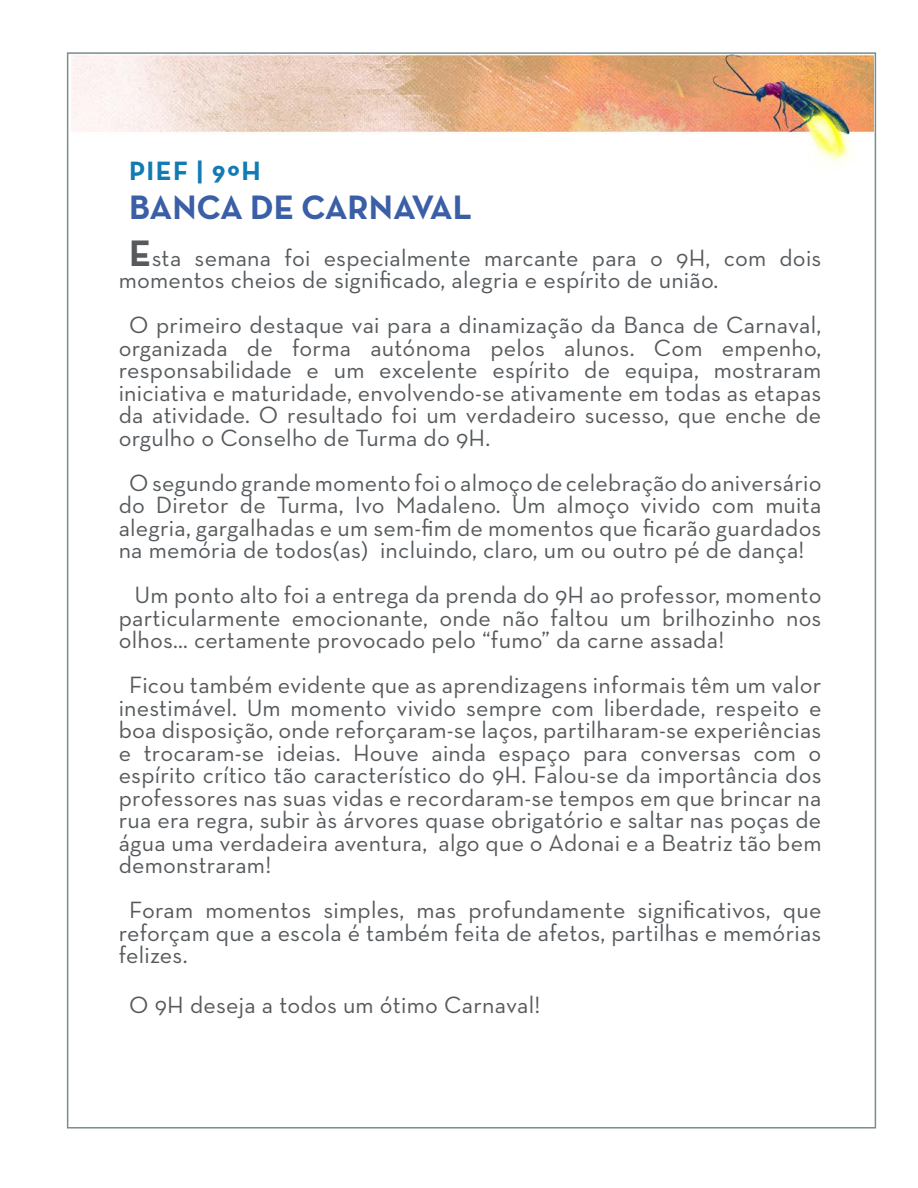
<style>
.page{position:relative;width:918px;height:1188px;background:#fff}
.page>*{position:absolute;margin:0;border:0;box-sizing:border-box;transform-origin:0 0}
.t1{font:700 34.5px "Neutra Text TF";color:#3b5fa7}
.t2{font:700 27px "Neutra Text TF";letter-spacing:.05em;color:#127bb4}
.t3{font:24px/22.5px "Neutra Text";letter-spacing:.01em;color:#565a5d;text-align:justify}
.s1{font-weight:700;font-size:37.5px}
</style>
<div class="page">
<img style="left:72px;top:54px;width:801px;height:115px">
<p class="t2" style="left:129px;top:154px;width:133px">PIEF | 9ºH</p>
<p class="t1" style="left:129px;top:186px;width:345px">BANCA DE CARNAVAL</p>
<p class="t3" style="left:119px;top:246px;width:704px;text-indent:10px"><span class="s1">E</span>sta semana foi especialmente marcante para o 9H, com dois momentos cheios de significado, alegria e espírito de união.</p>
<p class="t3" style="left:119px;top:313px;width:704px;text-indent:10px">O primeiro destaque vai para a dinamização da Banca de Carnaval, organizada de forma autónoma pelos alunos. Com empenho, responsabilidade e um excelente espírito de equipa, mostraram iniciativa e maturidade, envolvendo-se ativamente em todas as etapas da atividade. O resultado foi um verdadeiro sucesso, que enche de orgulho o Conselho de Turma do 9H.</p>
<p class="t3" style="left:119px;top:471px;width:704px;text-indent:10px">O segundo grande momento foi o almoço de celebração do aniversário do Diretor de Turma, Ivo Madaleno. Um almoço vivido com muita alegria, gargalhadas e um sem-fim de momentos que ficarão guardados na memória de todos(as) incluindo, claro, um ou outro pé de dança!</p>
<p class="t3" style="left:119px;top:583px;width:704px;text-indent:16px">Um ponto alto foi a entrega da prenda do 9H ao professor, momento particularmente emocionante, onde não faltou um brilhozinho nos olhos… certamente provocado pelo “fumo” da carne assada!</p>
<p class="t3" style="left:119px;top:673px;width:704px;text-indent:10px">Ficou também evidente que as aprendizagens informais têm um valor inestimável. Um momento vivido sempre com liberdade, respeito e boa disposição, onde reforçaram-se laços, partilharam-se experiências e trocaram-se ideias. Houve ainda espaço para conversas com o espírito crítico tão característico do 9H. Falou-se da importância dos professores nas suas vidas e recordaram-se tempos em que brincar na rua era regra, subir às árvores quase obrigatório e saltar nas poças de água uma verdadeira aventura, algo que o Adonai e a Beatriz tão bem demonstraram!</p>
<p class="t3" style="left:119px;top:898px;width:704px;text-indent:10px">Foram momentos simples, mas profundamente significativos, que reforçam que a escola é também feita de afetos, partilhas e memórias felizes.</p>
<p class="t3" style="left:129px;top:993px;width:413px">O 9H deseja a todos um ótimo Carnaval!</p>
</div>
